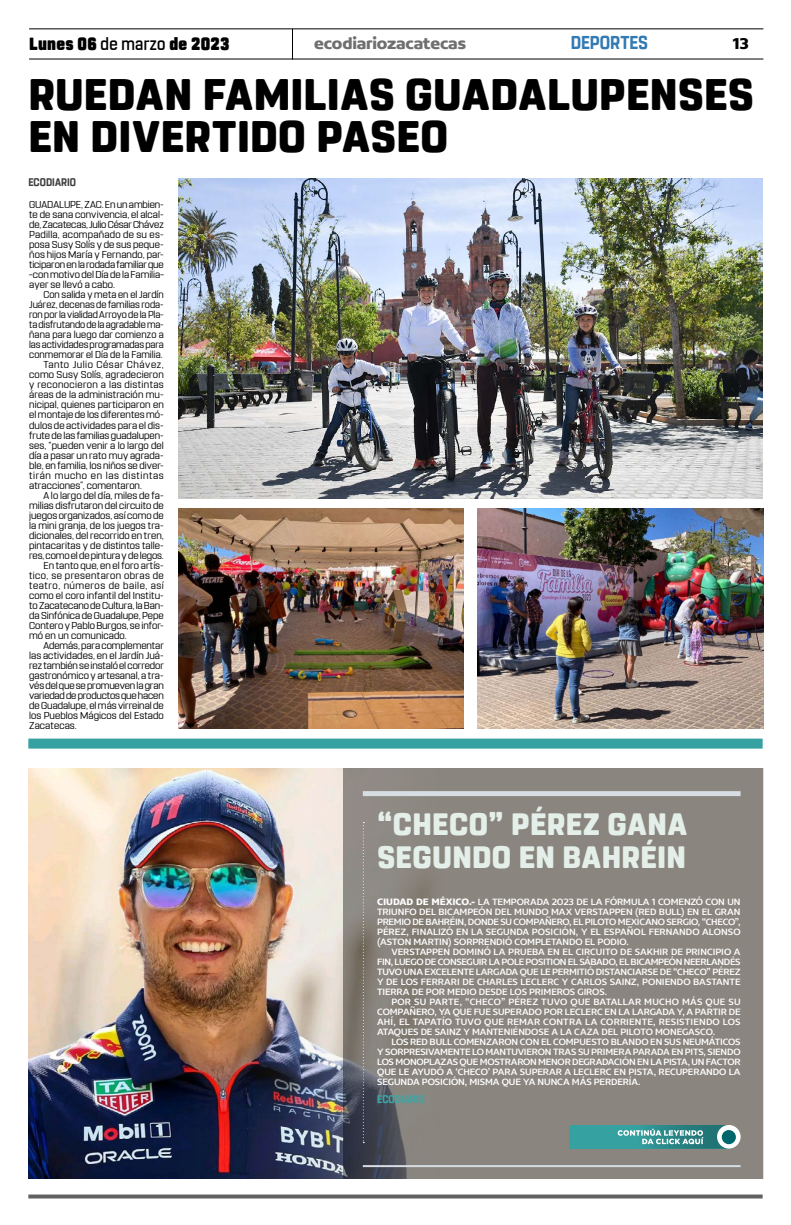
<style>
.page{position:relative;width:791px;height:1225px;background:#fff}
.page>*{position:absolute;margin:0;border:0;box-sizing:border-box;transform-origin:0 0}
.t1{font:800 44px/42px "Rohn Rounded";letter-spacing:.01em;color:#000}
.t2{font:800 30.8px/33px "Rohn Rounded";letter-spacing:.015em;color:#e4efe9}
.t3{font:700 18.6px "Rohn Rounded";color:#327ab3;scale:.91 1}
.t4{font:900 17.6px "Rohn Rounded";letter-spacing:.015em;color:#000;scale:.91 1}
.t5{font:700 16.9px "Concord";letter-spacing:-.01em;color:#706f6f}
.t6{font:700 16.9px "Concord";color:#000}
.t7{font:700 11px "Rohn Rounded";letter-spacing:.005em;color:#3d3d3d;scale:.91 1}
.t8{font:700 11px "Rohn Rounded";letter-spacing:.005em;color:#3ba8a6;scale:.91 1}
.t9{font:10px/10px "Rohn Rounded";color:#000;text-align:justify}
.t10{font:10px/10px "Concord";letter-spacing:-.01em;color:#fff;text-align:justify}
.t11{font:10px "Rohn Rounded";letter-spacing:.05em;color:#000}
.t12{font:10px "Rohn Rounded";letter-spacing:-.02em;color:#000}
.t13{font:10px "Rohn Rounded";letter-spacing:.035em;color:#000}
.t14{font:10px "Rohn Rounded";letter-spacing:.04em;color:#000}
.t15{font:10px "Rohn Rounded";letter-spacing:.055em;color:#000}
.s1{font-weight:500}
.s2{font-weight:700}
</style>
<div class="page">
<svg style="left:28px;top:1194px;width:735px;height:4px;background:#757575"></svg>
<hr style="left:29px;top:28px;width:734px;height:1px;background:#000">
<hr style="left:292px;top:29px;width:1px;height:31px;background:#000">
<hr style="left:29px;top:59px;width:734px;height:1px;background:#000">
<img style="left:178px;top:178px;width:585px;height:320px">
<div style="left:28px;top:738px;width:735px;height:10px;background:#36a1a1"></div>
<img style="left:178px;top:508px;width:285px;height:220px">
<img style="left:477px;top:508px;width:286px;height:220px">
<img style="left:28px;top:768px;width:315px;height:410px">
<svg style="left:343px;top:768px;width:420px;height:410px;background:#87827c"></svg>
<svg style="left:363px;top:822px;width:1px;height:321px"></svg>
<div style="left:363px;top:791px;width:377px;height:5px;background:#d6dee3"></div>
<hr style="left:363px;top:1165px;width:377px;height:2px;background:#d6dee3">
<div style="left:569px;top:1124px;width:159px;height:24px;background:#36a1a1"></div>
<div style="left:717px;top:1125px;width:23px;height:23px;background:#fff;border-radius:50%"></div>
<svg style="left:618px;top:1125px;width:118px;height:23px"></svg>
<h3 class="t4" style="left:29px;top:33px;width:222px">Lunes 06 <span class="s1">de marzo</span> de 2023</h3>
<h3 class="t5" style="left:314px;top:33px;width:153px">ecodiariozacatecas</h3>
<h3 class="t3" style="left:571px;top:32px;width:86px">DEPORTES</h3>
<h3 class="t6" style="left:733px;top:33px;width:18px">13</h3>
<h1 class="t1" style="left:28px;top:74px;width:727px">RUEDAN FAMILIAS GUADALUPENSES<br>EN DIVERTIDO PASEO</h1>
<p class="t7" style="left:28px;top:176px;width:54px">ECODIARIO</p>
<p class="t9" style="left:29px;top:200px;width:136px">GUADALUPE, ZAC. En un ambien&shy;te de sana convivencia, el alcal&shy;de, Zacatecas, Julio César Chávez Padilla, acompañado de su es&shy;posa Susy Solís y de sus peque&shy;ños hijos María y Fernando, par&shy;ticiparon en la rodada familiar que –con motivo del Día de la Familia– ayer se llevó a cabo.</p>
<p class="t9" style="left:43px;top:290px;width:122px">Con salida y meta en el Jardín</p>
<p class="t9" style="left:29px;top:300px;width:136px">Juárez, decenas de familias roda-</p>
<p class="t9" style="left:29px;top:310px;width:136px">ron por la vialidad Arroyo de la Pla-</p>
<p class="t9" style="left:29px;top:320px;width:136px">ta disfrutando de la agradable ma-</p>
<p class="t9" style="left:29px;top:330px;width:136px">ñana para luego dar comienzo a</p>
<p class="t9" style="left:29px;top:340px;width:136px">las actividades programadas para</p>
<p class="t9" style="left:29px;top:350px;width:135px">conmemorar el Día de la Familia.</p>
<p class="t11" style="left:43px;top:359px;width:122px">Tanto Julio César Chávez,</p>
<p class="t9" style="left:29px;top:370px;width:136px">como Susy Solís, agradecieron</p>
<p class="t13" style="left:29px;top:379px;width:136px">y reconocieron a las distintas</p>
<p class="t9" style="left:29px;top:390px;width:136px">áreas de la administración mu-</p>
<p class="t9" style="left:29px;top:400px;width:136px">nicipal, quienes participaron en</p>
<p class="t9" style="left:29px;top:410px;width:136px">el montaje de los diferentes mó-</p>
<p class="t9" style="left:29px;top:420px;width:136px">dulos de actividades para el dis-</p>
<p class="t9" style="left:29px;top:430px;width:136px">frute de las familias guadalupen-</p>
<p class="t9" style="left:29px;top:440px;width:136px">ses, “pueden venir a lo largo del</p>
<p class="t9" style="left:29px;top:450px;width:136px">día a pasar un rato muy agrada-</p>
<p class="t9" style="left:29px;top:460px;width:136px">ble, en familia, los niños se diver-</p>
<p class="t15" style="left:29px;top:469px;width:136px">tirán mucho en las distintas</p>
<p class="t9" style="left:29px;top:480px;width:114px">atracciones”, comentaron.</p>
<p class="t9" style="left:43px;top:490px;width:122px">A lo largo del día, miles de fa-</p>
<p class="t9" style="left:29px;top:500px;width:136px">milias disfrutaron del circuito de</p>
<p class="t9" style="left:29px;top:510px;width:136px">juegos organizados, así como de</p>
<p class="t9" style="left:29px;top:520px;width:136px">la mini granja, de los juegos tra-</p>
<p class="t9" style="left:29px;top:530px;width:136px">dicionales, del recorrido en tren,</p>
<p class="t9" style="left:29px;top:540px;width:136px">pintacaritas y de distintos talle-</p>
<p class="t9" style="left:29px;top:550px;width:136px">res, como el de pintura y de legos.</p>
<p class="t9" style="left:43px;top:560px;width:122px">En tanto que, en el foro artís-</p>
<p class="t14" style="left:29px;top:569px;width:136px">tico, se presentaron obras de</p>
<p class="t11" style="left:29px;top:579px;width:136px">teatro, números de baile, así</p>
<p class="t9" style="left:29px;top:590px;width:136px">como el coro infantil del Institu-</p>
<p class="t9" style="left:29px;top:600px;width:136px">to Zacatecano de Cultura, la Ban-</p>
<p class="t9" style="left:29px;top:610px;width:136px">da Sinfónica de Guadalupe, Pepe</p>
<p class="t9" style="left:29px;top:620px;width:136px">Contero y Pablo Burgos, se infor-</p>
<p class="t9" style="left:29px;top:630px;width:99px">mó en un comunicado.</p>
<p class="t9" style="left:43px;top:640px;width:122px">Además, para complementar</p>
<p class="t9" style="left:29px;top:650px;width:136px">las actividades, en el Jardín Juá-</p>
<p class="t9" style="left:29px;top:660px;width:136px">rez también se instaló el corredor</p>
<p class="t9" style="left:29px;top:670px;width:136px">gastronómico y artesanal, a tra-</p>
<p class="t9" style="left:29px;top:680px;width:136px">vés del que se promueven la gran</p>
<p class="t12" style="left:29px;top:689px;width:136px">variedad de productos que hacen</p>
<p class="t9" style="left:29px;top:700px;width:136px">de Guadalupe, el más virreinal de</p>
<p class="t9" style="left:29px;top:710px;width:136px">los Pueblos Mágicos del Estado</p>
<p class="t9" style="left:29px;top:720px;width:49px">Zacatecas.</p>
<h2 class="t2" style="left:377px;top:807px;width:311px">“CHECO” PÉREZ GANA<br>SEGUNDO EN BAHRÉIN</h2>
<p class="t10" style="left:377px;top:896px;width:365px"><span class="s2">CIUDAD DE MÉXICO.-</span> LA TEMPORADA 2023 DE LA FÓRMULA 1 COMENZÓ CON UN TRIUNFO DEL BICAMPEÓN DEL MUNDO MAX VERSTAPPEN (RED BULL) EN EL GRAN PREMIO DE BAHRÉIN, DONDE SU COMPAÑERO, EL PILOTO MEXICANO SERGIO, “CHECO”, PÉREZ, FINALIZÓ EN LA SEGUNDA POSICIÓN, Y EL ESPAÑOL FERNANDO ALONSO (ASTON MARTIN) SORPRENDIÓ COMPLETANDO EL PODIO.</p>
<p class="t10" style="left:377px;top:946px;width:365px;text-indent:14px">VERSTAPPEN DOMINÓ LA PRUEBA EN EL CIRCUITO DE SAKHIR DE PRINCIPIO A FIN, LUEGO DE CONSEGUIR LA POLE POSITION EL SÁBADO, EL BICAMPEÓN NEERLANDÉS TUVO UNA EXCELENTE LARGADA QUE LE PERMITIÓ DISTANCIARSE DE “CHECO” PÉREZ Y DE LOS FERRARI DE CHARLES LECLERC Y CARLOS SAINZ, PONIENDO BASTANTE TIERRA DE POR MEDIO DESDE LOS PRIMEROS GIROS.</p>
<p class="t10" style="left:377px;top:996px;width:365px;text-indent:14px">POR SU PARTE, “CHECO” PÉREZ TUVO QUE BATALLAR MUCHO MÁS QUE SU COMPAÑERO, YA QUE FUE SUPERADO POR LECLERC EN LA LARGADA Y, A PARTIR DE AHÍ, EL TAPATÍO TUVO QUE REMAR CONTRA LA CORRIENTE, RESISTIENDO LOS ATAQUES DE SAINZ Y MANTENIÉNDOSE A LA CAZA DEL PILOTO MONEGASCO.</p>
<p class="t10" style="left:377px;top:1036px;width:365px;text-indent:14px">LOS RED BULL COMENZARON CON EL COMPUESTO BLANDO EN SUS NEUMÁTICOS Y SORPRESIVAMENTE LO MANTUVIERON TRAS SU PRIMERA PARADA EN PITS, SIENDO LOS MONOPLAZAS QUE MOSTRARON MENOR DEGRADACIÓN EN LA PISTA, UN FACTOR QUE LE AYUDÓ A ‘CHECO’ PARA SUPERAR A LECLERC EN PISTA, RECUPERANDO LA SEGUNDA POSICIÓN, MISMA QUE YA NUNCA MÁS PERDERÍA.</p>
<p class="t8" style="left:377px;top:1092px;width:54px">ECODIARIO</p>
</div>
